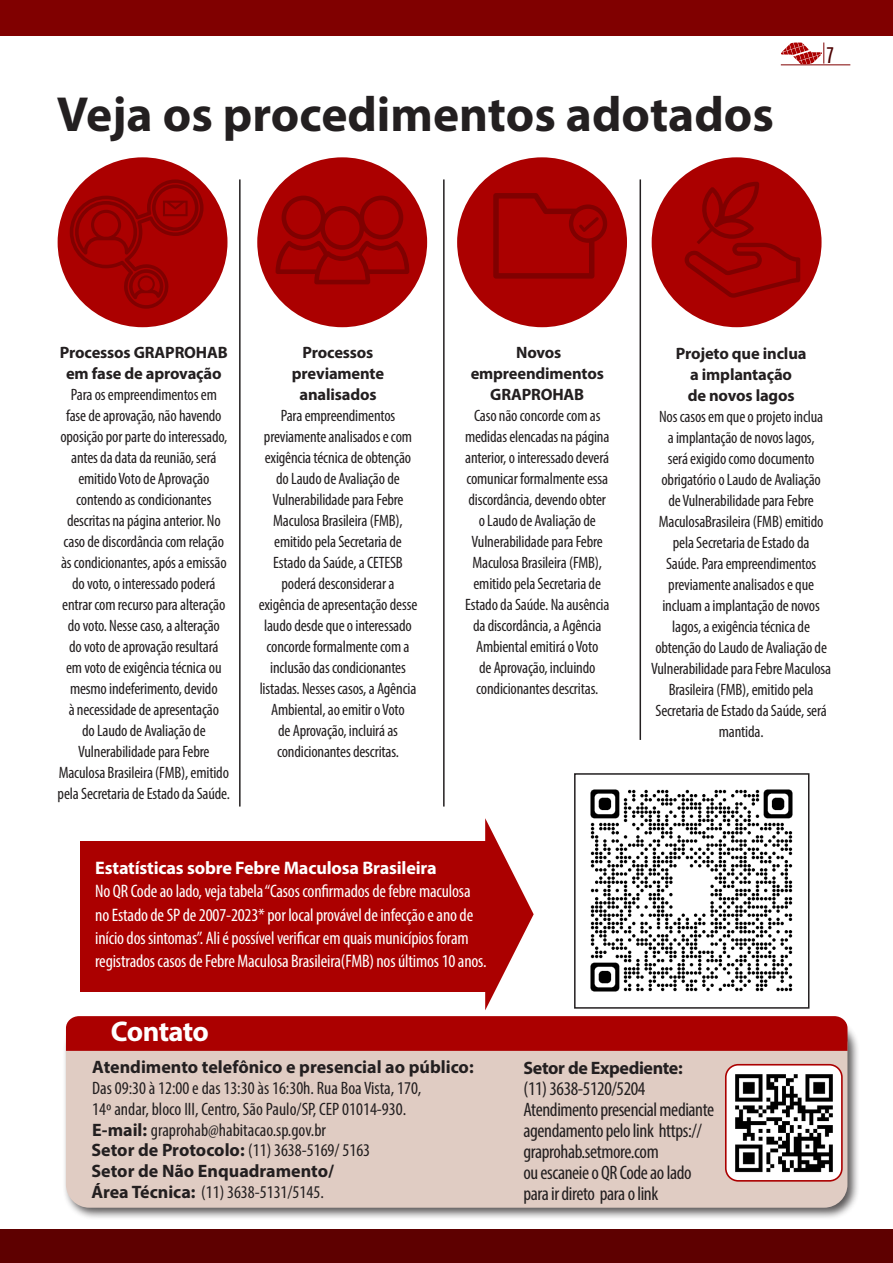
<style>
.page{position:relative;width:893px;height:1263px;background:#fff}
.page>*{position:absolute;margin:0;border:0;box-sizing:border-box;transform-origin:0 0}
.t1{font:700 49.5px "Myriad Pro";color:#231f20}
.t2{font:700 28.5px "Myriad Pro";letter-spacing:-.025em;color:#fff}
.t3{font:condensed 19.5px/21px "Myriad Pro";letter-spacing:-.02em;color:#231f20}
.t4{font:condensed 18.15px/23.1px "Myriad Pro";letter-spacing:-.01em;color:#fff}
.t5{font:700 18.15px "Myriad Pro";letter-spacing:-.01em;color:#fff}
.t6{font:condensed 18px/21px "Myriad Pro";color:#231f20}
.t7{font:700 18px "Myriad Pro";letter-spacing:-.005em;color:#231f20}
.t8{font:18px "Antonio";color:#4b0000}
.t9{font:condensed 16.5px/21px "Myriad Pro";letter-spacing:-.01em;color:#231f20;text-align:center}
.t10{font:700 16.5px/21px "Myriad Pro";letter-spacing:-.01em;color:#231f20;text-align:center}
.s1{font-weight:700;font-stretch:normal}
</style>
<div class="page">
<div style="left:0;top:1229px;width:893px;height:34px;background:#5e0000"></div>
<hr style="left:781px;top:64px;width:69px;height:1px;background:#800000">
<svg style="left:781px;top:43px;width:43px;height:21px"></svg>
<div style="left:0;top:0;width:893px;height:36px;background:#800000"></div>
<div style="left:81px;top:841px;width:413px;height:151px;background:#ab0000"></div>
<div style="left:62px;top:1017px;width:798px;height:203px;background:#231f20;opacity:.75"></div>
<div style="left:66px;top:1021px;width:781px;height:187px;background:#e0ccc3;border-radius:23px"></div>
<div style="left:66px;top:1016px;width:781px;height:35px;background:#ab0000"></div>
<div style="left:726px;top:1065px;width:116px;height:116px;background:#fff;border-radius:13px"></div>
<img style="left:735px;top:1074px;width:98px;height:98px">
<div style="left:725px;top:1064px;width:118px;height:118px;border:2px solid #ab0000;border-radius:13px"></div>
<div style="left:58px;top:157px;width:169px;height:170px;background:#ab0000;border-radius:50%"></div>
<div style="left:257px;top:157px;width:170px;height:170px;background:#ab0000;border-radius:50%"></div>
<div style="left:457px;top:157px;width:170px;height:170px;background:#ab0000;border-radius:50%"></div>
<div style="left:652px;top:157px;width:169px;height:170px;background:#ab0000;border-radius:50%"></div>
<svg style="left:70px;top:179px;width:134px;height:130px"></svg>
<svg style="left:276px;top:196px;width:134px;height:88px"></svg>
<svg style="left:685px;top:182px;width:115px;height:116px"></svg>
<svg style="left:493px;top:193px;width:114px;height:86px"></svg>
<hr style="left:239px;top:179px;width:2px;height:627px;background:#231f20">
<hr style="left:443px;top:179px;width:2px;height:627px;background:#231f20">
<hr style="left:639px;top:179px;width:2px;height:561px;background:#231f20">
<svg style="left:485px;top:818px;width:49px;height:192px"></svg>
<img style="left:590px;top:789px;width:203px;height:203px">
<div style="left:574px;top:773px;width:235px;height:236px;border:2px solid #231f20"></div>
<svg style="left:673px;top:869px;width:37px;height:43px"></svg>
<p class="t1" style="left:57px;top:82px;width:719px">Veja os procedimentos adotados</p>
<p class="t8" style="left:826px;top:42px;width:9px">7</p>
<p class="t10" style="left:60px;top:341px;width:169px">Processos GRAPROHAB em fase de aprovação</p>
<p class="t9" style="left:58px;top:384px;width:174px">Para os empreendimentos em<br>fase de aprovação, não havendo oposição por parte do interessado, antes da data da reunião, será emitido Voto de Aprovação contendo as condicionantes descritas na página anterior. No caso de discordância com relação às condicionantes, após a emissão do voto, o interessado poderá entrar com recurso para alteração do voto. Nesse caso, a alteração<br>do voto de aprovação resultará<br>em voto de exigência técnica ou mesmo indeferimento, devido<br>à necessidade de apresentação<br>do Laudo de Avaliação de<br>Vulnerabilidade para Febre<br>Maculosa Brasileira (FMB), emitido pela Secretaria de Estado da Saúde.</p>
<p class="t10" style="left:292px;top:341px;width:94px">Processos previamente analisados</p>
<p class="t9" style="left:259px;top:405px;width:160px">Para empreendimentos previamente analisados e com exigência técnica de obtenção do Laudo de Avaliação de<br>Vulnerabilidade para Febre<br>Maculosa Brasileira (FMB), emitido pela Secretaria de<br>Estado da Saúde, a CETESB poderá desconsiderar a exigência de apresentação desse laudo desde que o interessado concorde formalmente com a inclusão das condicionantes listadas. Nesses casos, a Agência<br>Ambiental, ao emitir o Voto<br>de Aprovação, incluirá as condicionantes descritas.</p>
<p class="t10" style="left:471px;top:341px;width:135px">Novos empreendimentos<br>GRAPROHAB</p>
<p class="t9" style="left:465px;top:405px;width:146px">Caso não concorde com as medidas elencadas na página anterior, o interessado deverá comunicar formalmente essa discordância, devendo obter o Laudo de Avaliação de<br>Vulnerabilidade para Febre<br>Maculosa Brasileira (FMB), emitido pela Secretaria de<br>Estado da Saúde. Na ausência da discordância, a Agência<br>Ambiental emitirá o Voto<br>de Aprovação, incluindo condicionantes descritas.</p>
<p class="t5" style="left:95px;top:856px;width:343px">Estatísticas sobre Febre Maculosa Brasileira</p>
<p class="t4" style="left:95px;top:880px;width:393px">No QR Code ao lado, veja tabela “Casos confirmados de febre maculosa no Estado de SP de 2007-2023* por local provável de infecção e ano de início dos sintomas”. Ali é possível verificar em quais municípios foram registrados casos de Febre Maculosa Brasileira(FMB) nos últimos 10 anos.</p>
<p class="t2" style="left:111px;top:1013px;width:100px">Contato</p>
<p class="t10" style="left:676px;top:342px;width:132px">Projeto que inclua</p>
<p class="t10" style="left:690px;top:363px;width:103px">a implantação</p>
<p class="t10" style="left:688px;top:384px;width:108px">de novos lagos</p>
<p class="t9" style="left:651px;top:405px;width:182px">Nos casos em que o projeto inclua<br>a implantação de novos lagos,<br>será exigido como documento obrigatório o Laudo de Avaliação<br>de Vulnerabilidade para Febre<br>MaculosaBrasileira (FMB) emitido pela Secretaria de Estado da<br>Saúde. Para empreendimentos previamente analisados e que incluam a implantação de novos lagos, a exigência técnica de obtenção do Laudo de Avaliação de<br>Vulnerabilidade para Febre Maculosa<br>Brasileira (FMB), emitido pela<br>Secretaria de Estado da Saúde, será mantida.</p>
<p class="t6" style="left:92px;top:1057px;width:383px"><span class="s1">Atendimento telefônico e presencial ao público:<br></span>Das 09:30 à 12:00 e das 13:30 às 16:30h. Rua Boa Vista, 170,</p>
<p class="t6" style="left:92px;top:1099px;width:315px">14º andar, bloco III, Centro, São Paulo/SP, CEP 01014-930.</p>
<p class="t6" style="left:92px;top:1120px;width:235px"><span class="s1">E-mail:</span> graprohab@habitacao.sp.gov.br</p>
<p class="t6" style="left:91px;top:1139px;width:280px"><span class="s1">Setor de Protocolo:</span> (11) 3638-5169/ 5163</p>
<p class="t7" style="left:91px;top:1159px;width:244px">Setor de Não Enquadramento/</p>
<p class="t6" style="left:91px;top:1181px;width:234px"><span class="s1">Área Técnica:</span> (11) 3638-5131/5145.</p>
<p class="t7" style="left:523px;top:1056px;width:161px">Setor de Expediente:</p>
<p class="t3" style="left:523px;top:1078px;width:123px">(11) 3638-5120/5204</p>
<p class="t3" style="left:523px;top:1099px;width:192px">Atendimento presencial mediante agendamento pelo link https:// graprohab.setmore.com</p>
<p class="t3" style="left:523px;top:1162px;width:170px">ou escaneie o QR Code ao lado</p>
<p class="t3" style="left:523px;top:1183px;width:136px">para ir direto para o link</p>
</div>
